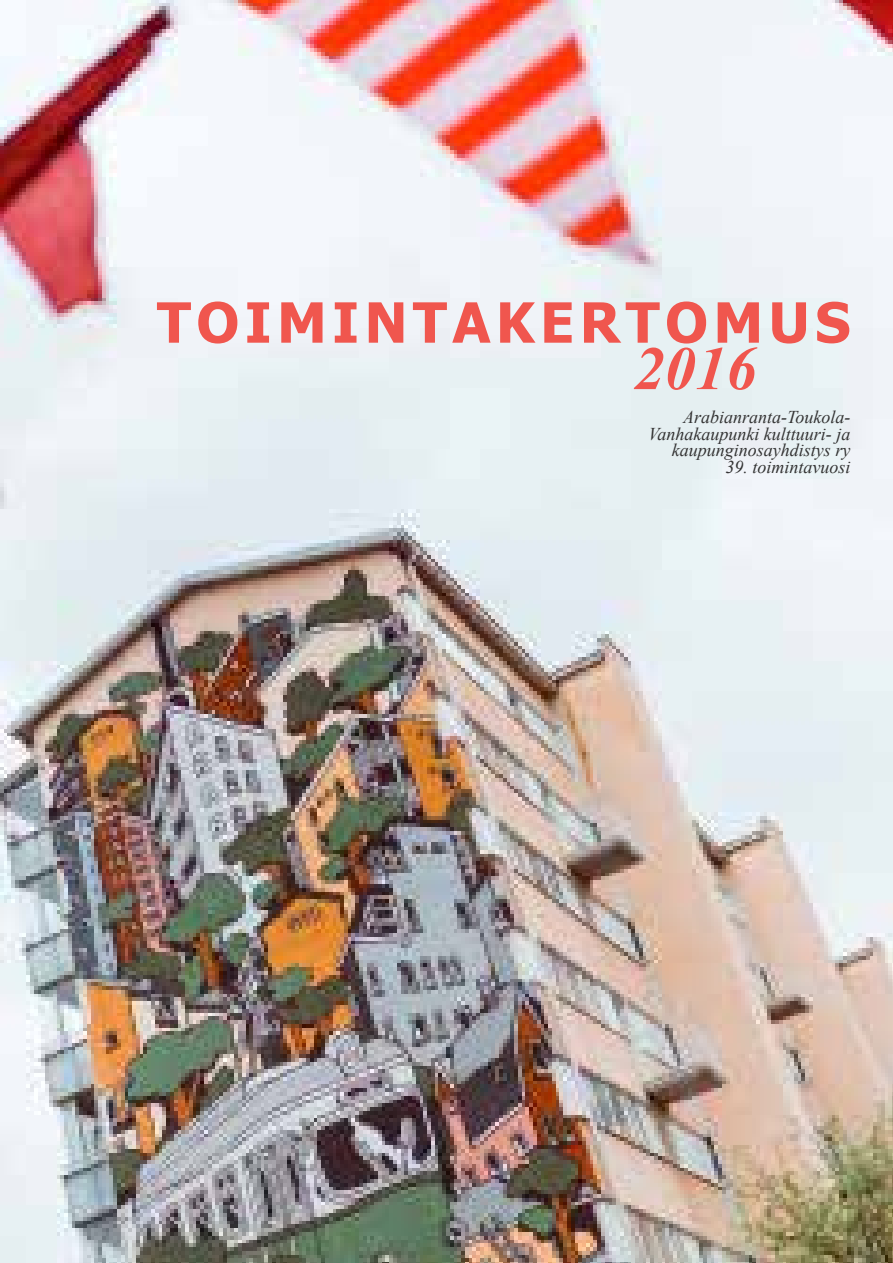
<style>
.page{position:relative;width:893px;height:1263px;background:#fff}
.page>*{position:absolute;margin:0;border:0;box-sizing:border-box;transform-origin:0 0}
.t1{font:italic 700 61.5px "Times New Roman";color:#f0564e}
.t2{font:700 55.5px "Tahoma";letter-spacing:.1em;color:#f0564e}
.t3{font:italic 18px/16.5px "Times New Roman";color:#333;text-align:right}
</style>
<div class="page">
<img style="left:0;top:0;width:893px;height:1263px">
<h2 class="t2" style="left:157px;top:284px;width:695px">TOIMINTAKERTOMUS</h2>
<h1 class="t1" style="left:634px;top:326px;width:124px">2016</h1>
<p class="t3" style="left:648px;top:408px;width:203px">Arabianranta-Toukola-<br>Vanhakaupunki kulttuuri- ja kaupunginosayhdistys ry</p>
<p class="t3" style="left:725px;top:458px;width:127px">39. toimintavuosi</p>
</div>
